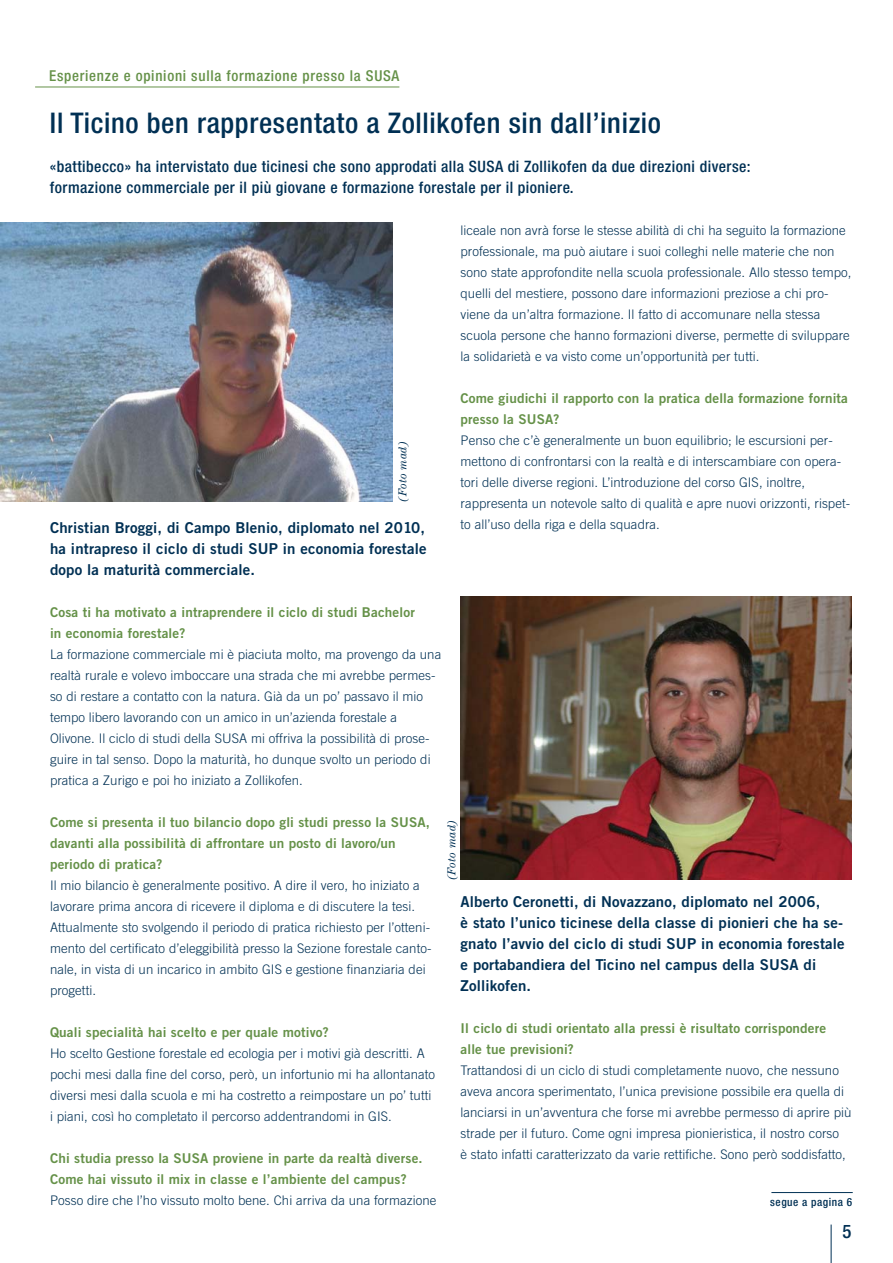
<style>
.page{position:relative;width:893px;height:1263px;background:#fff}
.page>*{position:absolute;margin:0;border:0;box-sizing:border-box;transform-origin:0 0}
.t1{font:500 condensed 28.5px "Helvetica Neue";letter-spacing:.025em;color:#003054}
.t2{font:500 condensed 18.75px "Helvetica Neue";color:#003054}
.t3{font:500 condensed 15.75px/21px "Helvetica Neue";letter-spacing:.03em;color:#003054}
.t4{font:15px/21px "Trade Gothic Bold Two";letter-spacing:.01em;color:#003054;text-align:justify}
.t5{font:500 condensed 15px "Helvetica Neue";letter-spacing:.05em;color:#659148}
.t6{font:13.5px/21px "Trade Gothic Bold Two";letter-spacing:.01em;color:#659148}
.t7{font:300 13.2px/21px "Trade Gothic";letter-spacing:.005em;color:#003054}
.t8{font:italic 11.55px "Century";letter-spacing:.025em;color:#003054}
.t9{font:500 condensed 11.25px "Helvetica Neue";letter-spacing:.05em;color:#003054}
</style>
<div class="page">
<hr style="left:830px;top:1225px;width:1px;height:38px;background:#003054">
<hr style="left:35px;top:87px;width:364px;height:1px;background:#659148">
<img style="left:1px;top:223px;width:391px;height:279px">
<img style="left:460px;top:596px;width:392px;height:283px">
<hr style="left:771px;top:1192px;width:81px;height:1px;background:#003054">
<p class="t5" style="left:49px;top:70px;width:352px">Esperienze e opinioni sulla formazione presso la SUSA</p>
<h1 class="t1" style="left:50px;top:113px;width:612px">Il Ticino ben rappresentato a Zollikofen sin dall’inizio</h1>
<p class="t3" style="left:50px;top:157px;width:702px">«battibecco» ha intervistato due ticinesi che sono approdati alla SUSA di Zollikofen da due direzioni diverse: formazione commerciale per il più giovane e formazione forestale per il pioniere.</p>
<p class="t7" style="left:460px;top:221px;width:392px">liceale non avrà forse le stesse abilità di chi ha seguito la formazione professionale, ma può aiutare i suoi colleghi nelle materie che non sono state approfondite nella scuola professionale. Allo stesso tempo, quelli del mestiere, possono dare informazioni preziose a chi pro&shy;viene da un’altra formazione. Il fatto di accomunare nella stessa scuola persone che hanno formazioni diverse, permette di sviluppare la solidarietà e va visto come un’opportunità per tutti.</p>
<p class="t6" style="left:460px;top:389px;width:389px">Come giudichi il rapporto con la pratica della formazione fornita presso la SUSA?</p>
<p class="t7" style="left:460px;top:431px;width:391px">Penso che c’è generalmente un buon equilibrio; le escursioni per&shy;mettono di confrontarsi con la realtà e di interscambiare con opera&shy;tori delle diverse regioni. L’introduzione del corso GIS, inoltre, rappresenta un notevole salto di qualità e apre nuovi orizzonti, rispet&shy;to all’uso della riga e della squadra.</p>
<p class="t8" style="left:398px;top:502px;width:62px;rotate:-90deg">(Foto mad)</p>
<p class="t4" style="left:50px;top:519px;width:378px">Christian Broggi, di Campo Blenio, diplomato nel 2010, ha intrapreso il ciclo di studi SUP in economia forestale dopo la maturità commerciale.</p>
<p class="t6" style="left:50px;top:603px;width:366px">Cosa ti ha motivato a intraprendere il ciclo di studi Bachelor in economia forestale?</p>
<p class="t7" style="left:50px;top:645px;width:393px">La formazione commerciale mi è piaciuta molto, ma provengo da una realtà rurale e volevo imboccare una strada che mi avrebbe permes&shy;so di restare a contatto con la natura. Già da un po’ passavo il mio tempo libero lavorando con un amico in un’azienda forestale a Olivone. Il ciclo di studi della SUSA mi offriva la possibilità di prose&shy;guire in tal senso. Dopo la maturità, ho dunque svolto un periodo di pratica a Zurigo e poi ho iniziato a Zollikofen.</p>
<p class="t6" style="left:50px;top:813px;width:381px">Come si presenta il tuo bilancio dopo gli studi presso la SUSA, davanti alla possibilità di affrontare un posto di lavoro/un periodo di pratica?</p>
<p class="t7" style="left:50px;top:876px;width:383px">Il mio bilancio è generalmente positivo. A dire il vero, ho iniziato a lavorare prima ancora di ricevere il diploma e di discutere la tesi.<br>Attualmente sto svolgendo il periodo di pratica richiesto per l’otteni&shy;mento del certificato d’eleggibilità presso la Sezione forestale canto&shy;nale, in vista di un incarico in ambito GIS e gestione finanziaria dei progetti.</p>
<p class="t6" style="left:50px;top:1023px;width:280px">Quali specialità hai scelto e per quale motivo?</p>
<p class="t7" style="left:50px;top:1044px;width:386px">Ho scelto Gestione forestale ed ecologia per i motivi già descritti. A pochi mesi dalla fine del corso, però, un infortunio mi ha allontanato diversi mesi dalla scuola e mi ha costretto a reimpostare un po’ tutti i piani, così ho completato il percorso addentrandomi in GIS.</p>
<p class="t6" style="left:50px;top:1149px;width:374px">Chi studia presso la SUSA proviene in parte da realtà diverse.<br>Come hai vissuto il mix in classe e l’ambiente del campus?</p>
<p class="t7" style="left:50px;top:1191px;width:388px">Posso dire che l’ho vissuto molto bene. Chi arriva da una formazione</p>
<p class="t8" style="left:448px;top:880px;width:62px;rotate:-90deg">(Foto mad)</p>
<p class="t4" style="left:460px;top:892px;width:386px;text-align:left">Alberto Ceronetti, di Novazzano, diplomato nel 2006,<br>è stato l’unico ticinese della classe di pionieri che ha se&shy;gnato l’avvio del ciclo di studi SUP in economia forestale e portabandiera del Ticino nel campus della SUSA di Zollikofen.</p>
<p class="t6" style="left:460px;top:1019px;width:367px">Il ciclo di studi orientato alla pressi è risultato corrispondere alle tue previsioni?</p>
<p class="t7" style="left:460px;top:1061px;width:392px">Trattandosi di un ciclo di studi completamente nuovo, che nessuno aveva ancora sperimentato, l’unica previsione possibile era quella di lanciarsi in un’avventura che forse mi avrebbe permesso di aprire più strade per il futuro. Come ogni impresa pionieristica, il nostro corso<br>è stato infatti caratterizzato da varie rettifiche. Sono però soddisfatto,</p>
<p class="t9" style="left:770px;top:1198px;width:83px">segue a pagina 6</p>
<h2 class="t2" style="left:842px;top:1225px;width:10px">5</h2>
</div>
